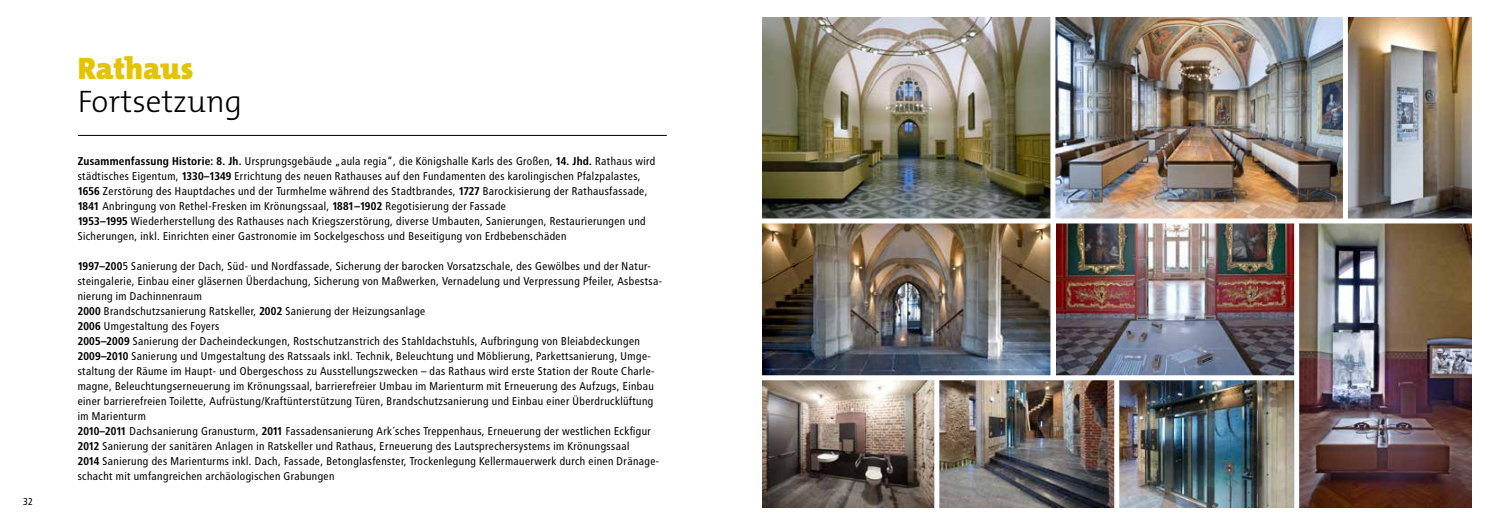
<style>
.page{position:relative;width:1489px;height:525px;background:#fff}
.page>*{position:absolute;margin:0;border:0;box-sizing:border-box;transform-origin:0 0}
.t1{font:300 31.25px "The Mix Os F";color:#000}
.t2{font:900 31.25px "The Mix Os F";color:#e4c400}
.t3{font:11.25px/15px "Transit";color:#000}
.t4{font:10px "Transit";color:#000}
.s1{font-weight:700}
</style>
<div class="page">
<hr style="left:78px;top:135px;width:588px;height:1px;background:#000">
<img style="left:762px;top:380px;width:352px;height:127px">
<img style="left:1119px;top:380px;width:174px;height:127px">
<img style="left:1055px;top:18px;width:287px;height:200px">
<img style="left:1347px;top:18px;width:123px;height:200px">
<img style="left:1299px;top:223px;width:171px;height:284px">
<img style="left:1056px;top:223px;width:237px;height:152px">
<img style="left:762px;top:223px;width:288px;height:152px">
<img style="left:762px;top:18px;width:288px;height:200px">
<div style="left:934px;top:377px;width:5px;height:147px;background:#fff"></div>
<svg style="left:1293px;top:223px;width:2px;height:285px"></svg>
<p class="t4" style="left:23px;top:495px;width:12px">32</p>
<h1 class="t2" style="left:78px;top:48px;width:117px">Rathaus</h1>
<h1 class="t1" style="left:78px;top:81px;width:166px">Fortsetzung</h1>
<p class="t3" style="left:78px;top:153px;width:579px"><span class="s1">Zusammenfassung Historie: 8. Jh.</span> Ursprungsgebäude „aula regia“, die Königshalle Karls des Großen, <span class="s1">14. Jhd.</span> Rathaus wird städtisches Eigentum, <span class="s1">1330–1349</span> Errichtung des neuen Rathauses auf den Fundamenten des karolingischen Pfalzpalastes, <span class="s1">1656</span> Zerstörung des Hauptdaches und der Turmhelme während des Stadtbrandes, <span class="s1">1727</span> Barockisierung der Rathausfassade, <span class="s1">1841</span> Anbringung von Rethel-Fresken im Krönungssaal, <span class="s1">1881–1902</span> Regotisierung der Fassade<br><span class="s1">1953–1995</span> Wiederherstellung des Rathauses nach Kriegszerstörung, diverse Umbauten, Sanierungen, Restaurierungen und Sicherungen, inkl. Einrichten einer Gastronomie im Sockelgeschoss und Beseitigung von Erdbebenschäden</p>
<p class="t3" style="left:78px;top:258px;width:586px"><span class="s1">1997–200</span>5 Sanierung der Dach, Süd- und Nordfassade, Sicherung der barocken Vorsatzschale, des Gewölbes und der Natur&shy;steingalerie, Einbau einer gläsernen Überdachung, Sicherung von Maßwerken, Vernadelung und Verpressung Pfeiler, Asbestsa&shy;nierung im Dachinnenraum<br><span class="s1">2000</span> Brandschutzsanierung Ratskeller, <span class="s1">2002</span> Sanierung der Heizungsanlage<br><span class="s1">2006</span> Umgestaltung des Foyers<br><span class="s1">2005–2009</span> Sanierung der Dacheindeckungen, Rostschutzanstrich des Stahldachstuhls, Aufbringung von Bleiabdeckungen <span class="s1">2009–2010</span> Sanierung und Umgestaltung des Ratssaals inkl. Technik, Beleuchtung und Möblierung, Parkettsanierung, Umge&shy;staltung der Räume im Haupt- und Obergeschoss zu Ausstellungszwecken – das Rathaus wird erste Station der Route Charle&shy;magne, Beleuchtungserneuerung im Krönungssaal, barrierefreier Umbau im Marienturm mit Erneuerung des Aufzugs, Einbau einer barrierefreien Toilette, Aufrüstung/Kraftünterstützung Türen, Brandschutzsanierung und Einbau einer Überdrucklüftung im Marienturm<br><span class="s1">2010–2011</span> Dachsanierung Granusturm, <span class="s1">2011</span> Fassadensanierung Ark´sches Treppenhaus, Erneuerung der westlichen Eckfigur <span class="s1">2012</span> Sanierung der sanitären Anlagen in Ratskeller und Rathaus, Erneuerung des Lautsprechersystems im Krönungssaal<br><span class="s1">2014</span> Sanierung des Marienturms inkl. Dach, Fassade, Betonglasfenster, Trockenlegung Kellermauerwerk durch einen Dränage&shy;schacht mit umfangreichen archäologischen Grabungen</p>
</div>
